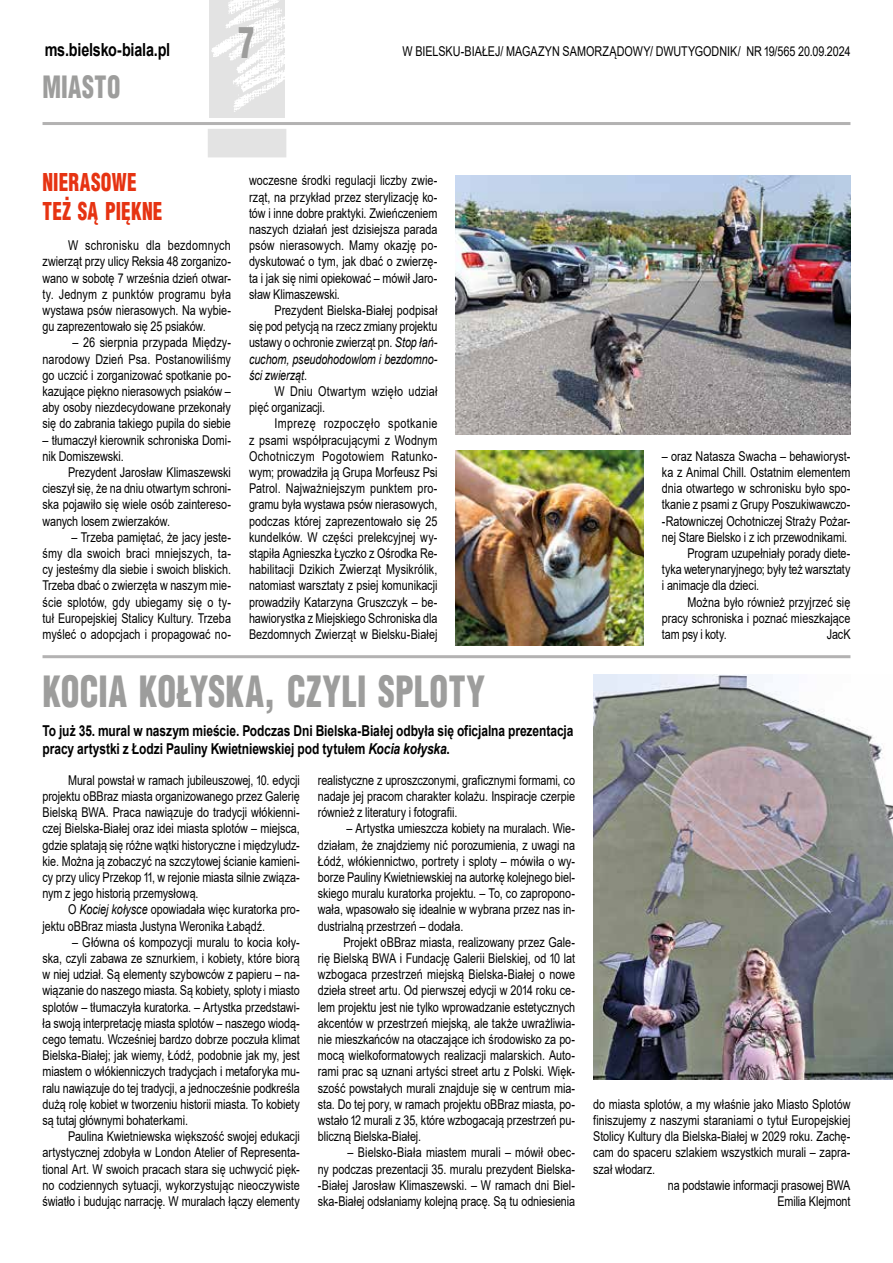
<style>
.page{position:relative;width:893px;height:1263px;background:#fff}
.page>*{position:absolute;margin:0;border:0;box-sizing:border-box;transform-origin:0 0}
.t1{font:900 42px "Switzerland Cond";letter-spacing:.01em;color:#9d9d9c;scale:.8 1}
.t2{font:900 30px "Switzerland Cond";letter-spacing:.02em;color:#9d9d9c;scale:.8 1}
.t3{font:900 24px/28.8px "Switzerland Cond";letter-spacing:.01em;color:#e63312;scale:.8 1}
.t4{font:700 18px "Arial";letter-spacing:-.015em;color:#000;scale:.8 1}
.t5{font:700 15px/18px "Arial";letter-spacing:-.005em;color:#000;scale:.8 1}
.t6{font:13.5px/16.2px "Arial";letter-spacing:-.005em;color:#000;text-align:justify;scale:.8 1}
.s1{font-style:italic}
</style>
<div class="page">
<hr style="left:43px;top:122px;width:807px;height:3px;background:#b3b2b2">
<img style="left:209px;top:0;width:76px;height:117px">
<div style="left:208px;top:129px;width:78px;height:28px;background:#e3e3e3"></div>
<img style="left:455px;top:175px;width:395px;height:259px">
<img style="left:455px;top:451px;width:189px;height:194px">
<hr style="left:43px;top:655px;width:807px;height:3px;background:#b3b2b2">
<img style="left:593px;top:674px;width:300px;height:405px">
<h3 class="t4" style="left:45px;top:37px;width:158px">ms.bielsko-biala.pl</h3>
<h2 class="t2" style="left:43px;top:68px;width:99px">MIASTO</h2>
<h1 class="t1" style="left:238px;top:16px;width:22px">7</h1>
<p class="t6" style="left:402px;top:43px;width:561px">W BIELSKU-BIAŁEJ/ MAGAZYN SAMORZĄDOWY/ DWUTYGODNIK/ NR 19/565 20.09.2024</p>
<h3 class="t3" style="left:43px;top:167px;width:151px">NIERASOWE<br>TEŻ SĄ PIĘKNE</h3>
<p class="t6" style="left:43px;top:237px;width:237px;text-indent:26px">W schronisku dla bezdomnych zwierząt przy ulicy Reksia 48 zorganizo&shy;wano w sobotę 7 września dzień otwar&shy;ty. Jednym z punktów programu była wystawa psów nierasowych. Na wybie&shy;gu zaprezentowało się 25 psiaków.</p>
<p class="t6" style="left:43px;top:334px;width:237px;text-indent:30px">– 26 sierpnia przypada Między&shy;narodowy Dzień Psa. Postanowiliśmy go uczcić i zorganizować spotkanie po&shy;kazujące piękno nierasowych psiaków – aby osoby niezdecydowane przekonały się do zabrania takiego pupila do siebie</p>
<p class="t6" style="left:43px;top:432px;width:237px">– tłumaczył kierownik schroniska Domi&shy;nik Domiszewski.</p>
<p class="t6" style="left:43px;top:464px;width:237px;text-indent:26px">Prezydent Jarosław Klimaszewski cieszył się, że na dniu otwartym schroni&shy;ska pojawiło się wiele osób zaintereso&shy;wanych losem zwierzaków.</p>
<p class="t6" style="left:43px;top:529px;width:237px;text-indent:29px">– Trzeba pamiętać, że jacy jeste&shy;śmy dla swoich braci mniejszych, ta&shy;cy jesteśmy dla siebie i swoich bliskich.<br>Trzeba dbać o zwierzęta w naszym mie&shy;ście splotów, gdy ubiegamy się o ty&shy;tuł Europejskiej Stalicy Kultury. Trzeba myśleć o adopcjach i propagować no-</p>
<p class="t6" style="left:249px;top:172px;width:237px">woczesne środki regulacji liczby zwie&shy;rząt, na przykład przez sterylizację ko&shy;tów i inne dobre praktyki. Zwieńczeniem naszych działań jest dzisiejsza parada psów nierasowych. Mamy okazję po&shy;dyskutować o tym, jak dbać o zwierzę&shy;ta i jak się nimi opiekować – mówił Jaro&shy;sław Klimaszewski.</p>
<p class="t6" style="left:249px;top:302px;width:237px;text-indent:26px">Prezydent Bielska-Białej podpisał się pod petycją na rzecz zmiany projektu ustawy o ochronie zwierząt pn. <span class="s1">Stop łań&shy;cuchom, pseudohodowlom i bezdomno&shy;ści zwierząt</span>.</p>
<p class="t6" style="left:249px;top:383px;width:237px;text-indent:26px">W Dniu Otwartym wzięło udział pięć organizacji.</p>
<p class="t6" style="left:249px;top:415px;width:237px;text-indent:26px">Imprezę rozpoczęło spotkanie z psami współpracującymi z Wodnym Ochotniczym Pogotowiem Ratunko&shy;wym; prowadziła ją Grupa Morfeusz Psi Patrol. Najważniejszym punktem pro&shy;gramu była wystawa psów nierasowych, podczas której zaprezentowało się 25 kundelków. W części prelekcyjnej wy&shy;stąpiła Agnieszka Łyczko z Ośrodka Re&shy;habilitacji Dzikich Zwierząt Mysikrólik, natomiast warsztaty z psiej komunikacji prowadziły Katarzyna Gruszczyk – be&shy;hawiorystka z Miejskiego Schroniska dla Bezdomnych Zwierząt w Bielsku-Białej</p>
<h1 class="t1" style="left:43px;top:664px;width:555px">KOCIA KOŁYSKA, CZYLI SPLOTY</h1>
<p class="t5" style="left:43px;top:722px;width:665px">To już 35. mural w naszym mieście. Podczas Dni Bielska-Białej odbyła się oficjalna prezentacja pracy artystki z Łodzi Pauliny Kwietniewskiej pod tytułem <span class="s1">Kocia kołyska</span>.</p>
<p class="t6" style="left:43px;top:772px;width:323px;text-indent:26px">Mural powstał w ramach jubileuszowej, 10. edycji projektu oBBraz miasta organizowanego przez Galerię Bielską BWA. Praca nawiązuje do tradycji włókienni&shy;czej Bielska-Białej oraz idei miasta splotów – miejsca, gdzie splatają się różne wątki historyczne i międzyludz&shy;kie. Można ją zobaczyć na szczytowej ścianie kamieni&shy;cy przy ulicy Przekop 11, w rejonie miasta silnie związa&shy;nym z jego historią przemysłową.</p>
<p class="t6" style="left:43px;top:901px;width:323px;text-indent:26px">O <span class="s1">Kociej kołysce</span> opowiadała więc kuratorka pro&shy;jektu oBBraz miasta Justyna Weronika Łabądź.</p>
<p class="t6" style="left:43px;top:934px;width:323px;text-indent:30px">– Główna oś kompozycji muralu to kocia koły&shy;ska, czyli zabawa ze sznurkiem, i kobiety, które biorą w niej udział. Są elementy szybowców z papieru – na&shy;wiązanie do naszego miasta. Są kobiety, sploty i miasto splotów – tłumaczyła kuratorka. – Artystka przedstawi&shy;ła swoją interpretację miasta splotów – naszego wiodą&shy;cego tematu. Wcześniej bardzo dobrze poczuła klimat Bielska-Białej; jak wiemy, Łódź, podobnie jak my, jest miastem o włókienniczych tradycjach i metaforyka mu&shy;ralu nawiązuje do tej tradycji, a jednocześnie podkreśla dużą rolę kobiet w tworzeniu historii miasta. To kobiety są tutaj głównymi bohaterkami.</p>
<p class="t6" style="left:43px;top:1128px;width:323px;text-indent:26px">Paulina Kwietniewska większość swojej edukacji artystycznej zdobyła w London Atelier of Representa&shy;tional Art. W swoich pracach stara się uchwycić pięk&shy;no codziennych sytuacji, wykorzystując nieoczywiste światło i budując narrację. W muralach łączy elementy</p>
<p class="t6" style="left:318px;top:772px;width:323px">realistyczne z uproszczonymi, graficznymi formami, co nadaje jej pracom charakter kolażu. Inspiracje czerpie również z literatury i fotografii.</p>
<p class="t6" style="left:318px;top:820px;width:323px;text-indent:29px">– Artystka umieszcza kobiety na muralach. Wie&shy;działam, że znajdziemy nić porozumienia, z uwagi na Łódź, włókiennictwo, portrety i sploty – mówiła o wy&shy;borze Pauliny Kwietniewskiej na autorkę kolejnego biel&shy;skiego muralu kuratorka projektu. – To, co zapropono&shy;wała, wpasowało się idealnie w wybrana przez nas in&shy;dustrialną przestrzeń – dodała.</p>
<p class="t6" style="left:318px;top:934px;width:323px;text-indent:26px">Projekt oBBraz miasta, realizowany przez Gale&shy;rię Bielską BWA i Fundację Galerii Bielskiej, od 10 lat wzbogaca przestrzeń miejską Bielska-Białej o nowe dzieła street artu. Od pierwszej edycji w 2014 roku ce&shy;lem projektu jest nie tylko wprowadzanie estetycznych akcentów w przestrzeń miejską, ale także uwrażliwia&shy;nie mieszkańców na otaczające ich środowisko za po&shy;mocą wielkoformatowych realizacji malarskich. Auto&shy;rami prac są uznani artyści street artu z Polski. Więk&shy;szość powstałych murali znajduje się w centrum mia&shy;sta. Do tej pory, w ramach projektu oBBraz miasta, po&shy;wstało 12 murali z 35, które wzbogacają przestrzeń pu&shy;bliczną Bielska-Białej.</p>
<p class="t6" style="left:318px;top:1144px;width:323px;text-indent:30px">– Bielsko-Biała miastem murali – mówił obec&shy;ny podczas prezentacji 35. muralu prezydent Bielska--Białej Jarosław Klimaszewski. – W ramach dni Biel&shy;ska-Białej odsłaniamy kolejną pracę. Są tu odniesienia</p>
<p class="t6" style="left:662px;top:448px;width:237px">– oraz Natasza Swacha – behawioryst-</p>
<p class="t6" style="left:662px;top:464px;width:237px">ka z Animal Chill. Ostatnim elementem</p>
<p class="t6" style="left:662px;top:480px;width:237px">dnia otwartego w schronisku było spo-</p>
<p class="t6" style="left:662px;top:496px;width:237px">tkanie z psami z Grupy Poszukiwawczo-</p>
<p class="t6" style="left:662px;top:513px;width:237px">-Ratowniczej Ochotniczej Straży Pożar-</p>
<p class="t6" style="left:662px;top:529px;width:233px">nej Stare Bielsko i z ich przewodnikami.</p>
<p class="t6" style="left:687px;top:545px;width:205px">Program uzupełniały porady diete-</p>
<p class="t6" style="left:662px;top:561px;width:237px">tyka weterynaryjnego; były też warsztaty</p>
<p class="t6" style="left:662px;top:577px;width:123px">i animacje dla dzieci.</p>
<p class="t6" style="left:687px;top:594px;width:205px">Można było również przyjrzeć się</p>
<p class="t6" style="left:662px;top:610px;width:237px">pracy schroniska i poznać mieszkające</p>
<p class="t6" style="left:662px;top:626px;width:82px">tam psy i koty.</p>
<p class="t6" style="left:827px;top:626px;width:31px">JacK</p>
<p class="t6" style="left:593px;top:1096px;width:323px">do miasta splotów, a my właśnie jako Miasto Splotów</p>
<p class="t6" style="left:593px;top:1112px;width:323px">finiszujemy z naszymi staraniami o tytuł Europejskiej</p>
<p class="t6" style="left:593px;top:1128px;width:323px">Stolicy Kultury dla Bielska-Białej w 2029 roku. Zachę-</p>
<p class="t6" style="left:593px;top:1144px;width:323px">cam do spaceru szlakiem wszystkich murali – zapra-</p>
<p class="t6" style="left:593px;top:1161px;width:79px">szał włodarz.</p>
<p class="t6" style="left:668px;top:1177px;width:230px">na podstawie informacji prasowej BWA</p>
<p class="t6" style="left:777px;top:1193px;width:93px">Emilia Klejmont</p>
</div>
